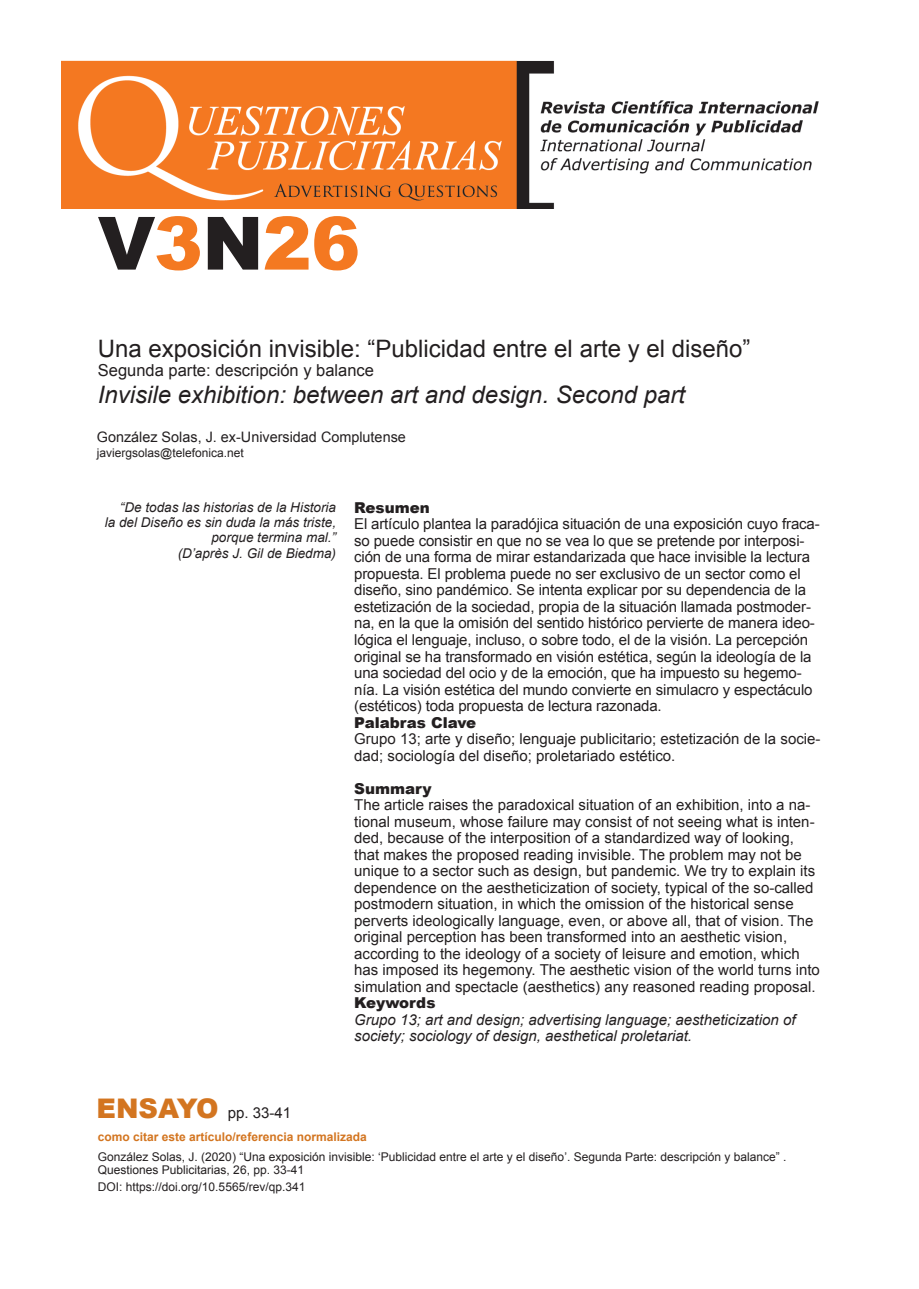
<style>
.page{position:relative;width:919px;height:1289px;background:#fff}
.page>*{position:absolute;margin:0;border:0;box-sizing:border-box;transform-origin:0 0}
.t1{font:900 73.5px "Arial";letter-spacing:-.01em;color:#231f20}
.t2{font:24px "Arial";color:#231f20}
.t3{font:italic 24px "Arial";color:#231f20}
.t4{font:16.5px "Arial";color:#231f20}
.t5{font:15px/16.5px "Arial";color:#231f20}
.t6{font:italic 15px/16.5px "Arial";color:#231f20}
.t7{font:900 15px "Arial";color:#231f20}
.t8{font:14.4px "Arial";color:#231f20}
.t9{font:italic 13.5px "Arial";color:#231f20}
.t10{font:12px/13.5px "Arial";color:#231f20}
.t11{font:700 12px "Arial";color:#d37520}
.s1{color:#f47921}
.s2{color:#f47821}
.s3{font-weight:900;font-size:27px;color:#d37520}
</style>
<div class="page">
<img style="left:62px;top:60px;width:757px;height:148px">
<p class="t1" style="left:98px;top:190px;width:264px">V<span class="s1">3</span>N<span class="s1">2</span><span class="s2">6</span></p>
<p class="t2" style="left:98px;top:332px;width:654px">Una exposición invisible: “Publicidad entre el arte y el diseño”</p>
<p class="t4" style="left:98px;top:360px;width:278px">Segunda parte: descripción y balance</p>
<p class="t3" style="left:98px;top:379px;width:588px">Invisile exhibition: between art and design. Second part</p>
<p class="t8" style="left:97px;top:427px;width:310px">González Solas, J. ex-Universidad Complutense</p>
<p class="t10" style="left:97px;top:446px;width:148px">javiergsolas@telefonica.net</p>
<p class="t9" style="left:120px;top:498px;width:218px">“De todas las historias de la Historia</p>
<p class="t9" style="left:105px;top:513px;width:233px">la del Diseño es sin duda la más triste,</p>
<p class="t9" style="left:211px;top:528px;width:126px">porque termina mal.”</p>
<p class="t9" style="left:178px;top:545px;width:160px">(D’après J. Gil de Biedma)</p>
<p class="t7" style="left:354px;top:496px;width:77px">Resumen</p>
<p class="t5" style="left:354px;top:516px;width:467px">El artículo plantea la paradójica situación de una exposición cuyo fraca&shy;so puede consistir en que no se vea lo que se pretende por interposi&shy;ción de una forma de mirar estandarizada que hace invisible la lectura propuesta. El problema puede no ser exclusivo de un sector como el diseño, sino pandémico. Se intenta explicar por su dependencia de la estetización de la sociedad, propia de la situación llamada postmoder&shy;na, en la que la omisión del sentido histórico pervierte de manera ideo&shy;lógica el lenguaje, incluso, o sobre todo, el de la visión. La percepción original se ha transformado en visión estética, según la ideología de la una sociedad del ocio y de la emoción, que ha impuesto su hegemo&shy;nía. La visión estética del mundo convierte en simulacro y espectáculo (estéticos) toda propuesta de lectura razonada.</p>
<p class="t7" style="left:354px;top:711px;width:124px">Palabras Clave</p>
<p class="t5" style="left:354px;top:730px;width:468px">Grupo 13; arte y diseño; lenguaje publicitario; estetización de la socie&shy;dad; sociología del diseño; proletariado estético.</p>
<p class="t7" style="left:354px;top:777px;width:79px">Summary</p>
<p class="t5" style="left:354px;top:796px;width:467px">The article raises the paradoxical situation of an exhibition, into a na&shy;tional museum, whose failure may consist of not seeing what is inten&shy;ded, because of the interposition of a standardized way of looking, that makes the proposed reading invisible. The problem may not be unique to a sector such as design, but pandemic. We try to explain its dependence on the aestheticization of society, typical of the so-called postmodern situation, in which the omission of the historical sense perverts ideologically language, even, or above all, that of vision. The original perception has been transformed into an aesthetic vision, according to the ideology of a society of leisure and emotion, which has imposed its hegemony. The aesthetic vision of the world turns into simulation and spectacle (aesthetics) any reasoned reading proposal.</p>
<p class="t7" style="left:354px;top:991px;width:83px">Keywords</p>
<p class="t6" style="left:354px;top:1011px;width:443px">Grupo 13; art and design; advertising language; aestheticization of society; sociology of design, aesthetical proletariat.</p>
<p class="t5" style="left:97px;top:1104px;width:196px"><span class="s3">ENSAYO</span> pp. 33-41</p>
<p class="t11" style="left:98px;top:1128px;width:270px">como citar este artículo/referencia normalizada</p>
<p class="t10" style="left:98px;top:1149px;width:690px">González Solas, J. (2020) “Una exposición invisible: ‘Publicidad entre el arte y el diseño’. Segunda Parte: descripción y balance” .<br>Questiones Publicitarias, 26, pp. 33-41</p>
<p class="t10" style="left:98px;top:1180px;width:209px">DOI: https://doi.org/10.5565/rev/qp.341</p>
</div>
